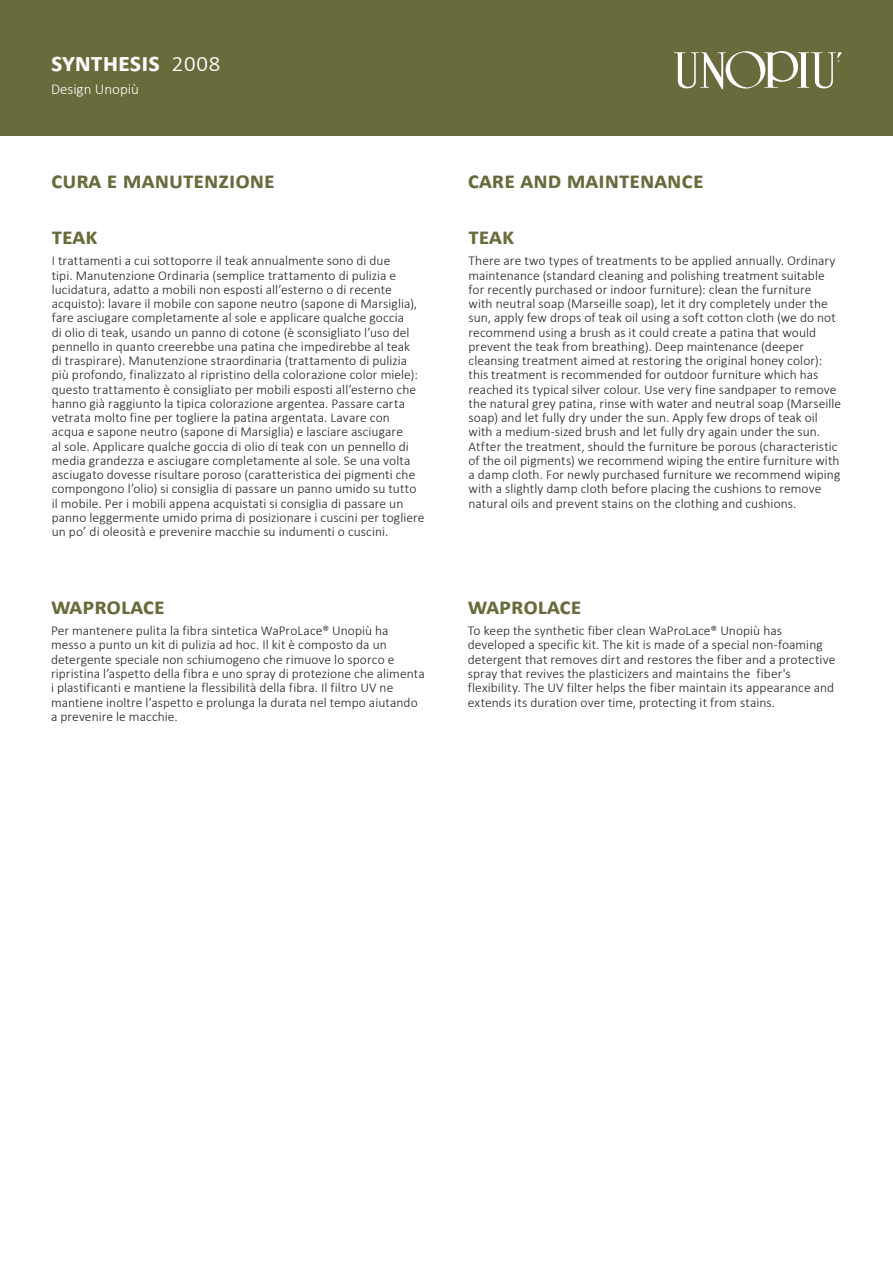
<style>
.page{position:relative;width:893px;height:1263px;background:#fff}
.page>*{position:absolute;margin:0;border:0;box-sizing:border-box;transform-origin:0 0}
.t1{font:700 27px "Calibri";color:#fff}
.Titoli_Main_M{font:700 24px "Calibri";color:#696b3d}
.Titoli_M{font:700 24px "Calibri";color:#696b3d}
.t2{font:300 15px "Calibri";color:#fff}
.Descrizioni_M{font:300 13.5px/14.2px "Calibri";letter-spacing:.005em;color:#231f20}
.s1{font-weight:300}
</style>
<div class="page">
<div style="left:0;top:0;width:893px;height:135px;background:#696b3d"></div>
<svg style="left:674px;top:51px;width:168px;height:38px"></svg>
<p class="t1" style="left:51px;top:43px;width:171px">SYNTHESIS <span class="s1">2008</span></p>
<p class="t2" style="left:51px;top:79px;width:89px">Design Unopiù</p>
<p class="Titoli_Main_M" style="left:51px;top:163px;width:86px">CURA e manutenzione</p>
<p class="Titoli_Main_M" style="left:468px;top:163px;width:13px">care</p>
<p class="Titoli_Main_M" style="left:520px;top:163px;width:15px">and</p>
<p class="Titoli_Main_M" style="left:567px;top:163px;width:14px">maintenance</p>
<p class="Titoli_M" style="left:52px;top:219px;width:47px">TEAK</p>
<p class="Titoli_M" style="left:468px;top:219px;width:47px">TEAK</p>
<p class="Descrizioni_M" style="left:52px;top:254px;width:374px">I trattamenti a cui sottoporre il teak annualmente sono di due<br>tipi. Manutenzione Ordinaria (semplice trattamento di pulizia e lucidatura, adatto a mobili non esposti all’esterno o di recente acquisto): lavare il mobile con sapone neutro (sapone di Marsiglia), fare asciugare completamente al sole e applicare qualche goccia<br>di olio di teak, usando un panno di cotone (è sconsigliato l’uso del pennello in quanto creerebbe una patina che impedirebbe al teak<br>di traspirare). Manutenzione straordinaria (trattamento di pulizia più profondo, finalizzato al ripristino della colorazione color miele): questo trattamento è consigliato per mobili esposti all’esterno che hanno già raggiunto la tipica colorazione argentea. Passare carta vetrata molto fine per togliere la patina argentata. Lavare con acqua e sapone neutro (sapone di Marsiglia) e lasciare asciugare<br>al sole. Applicare qualche goccia di olio di teak con un pennello di media grandezza e asciugare completamente al sole. Se una volta asciugato dovesse risultare poroso (caratteristica dei pigmenti che compongono l’olio) si consiglia di passare un panno umido su tutto il mobile. Per i mobili appena acquistati si consiglia di passare un panno leggermente umido prima di posizionare i cuscini per togliere un po’ di oleosità e prevenire macchie su indumenti o cuscini.</p>
<p class="Descrizioni_M" style="left:468px;top:254px;width:374px">There are two types of treatments to be applied annually. Ordinary maintenance (standard cleaning and polishing treatment suitable for recently purchased or indoor furniture): clean the furniture<br>with neutral soap (Marseille soap), let it dry completely under the sun, apply few drops of teak oil using a soft cotton cloth (we do not recommend using a brush as it could create a patina that would prevent the teak from breathing). Deep maintenance (deeper cleansing treatment aimed at restoring the original honey color): this treatment is recommended for outdoor furniture which has reached its typical silver colour. Use very fine sandpaper to remove the natural grey patina, rinse with water and neutral soap (Marseille soap) and let fully dry under the sun. Apply few drops of teak oil with a medium-sized brush and let fully dry again under the sun.<br>Atfter the treatment, should the furniture be porous (characteristic of the oil pigments) we recommend wiping the entire furniture with a damp cloth. For newly purchased furniture we recommend wiping with a slightly damp cloth before placing the cushions to remove natural oils and prevent stains on the clothing and cushions.</p>
<p class="Titoli_M" style="left:51px;top:589px;width:115px">WAPROLACE</p>
<p class="Titoli_M" style="left:468px;top:589px;width:115px">WAPROLACE</p>
<p class="Descrizioni_M" style="left:51px;top:623px;width:375px">Per mantenere pulita la fibra sintetica WaProLace® Unopiù ha messo a punto un kit di pulizia ad hoc. Il kit è composto da un detergente speciale non schiumogeno che rimuove lo sporco e ripristina l’aspetto della fibra e uno spray di protezione che alimenta i plastificanti e mantiene la flessibilità della fibra. Il filtro UV ne mantiene inoltre l’aspetto e prolunga la durata nel tempo aiutando a prevenire le macchie.</p>
<p class="Descrizioni_M" style="left:468px;top:623px;width:369px">To keep the synthetic fiber clean WaProLace® Unopiù has developed a specific kit. The kit is made of a special non-foaming detergent that removes dirt and restores the fiber and a protective spray that revives the plasticizers and maintains the fiber's flexibility. The UV filter helps the fiber maintain its appearance and extends its duration over time, protecting it from stains.</p>
</div>
